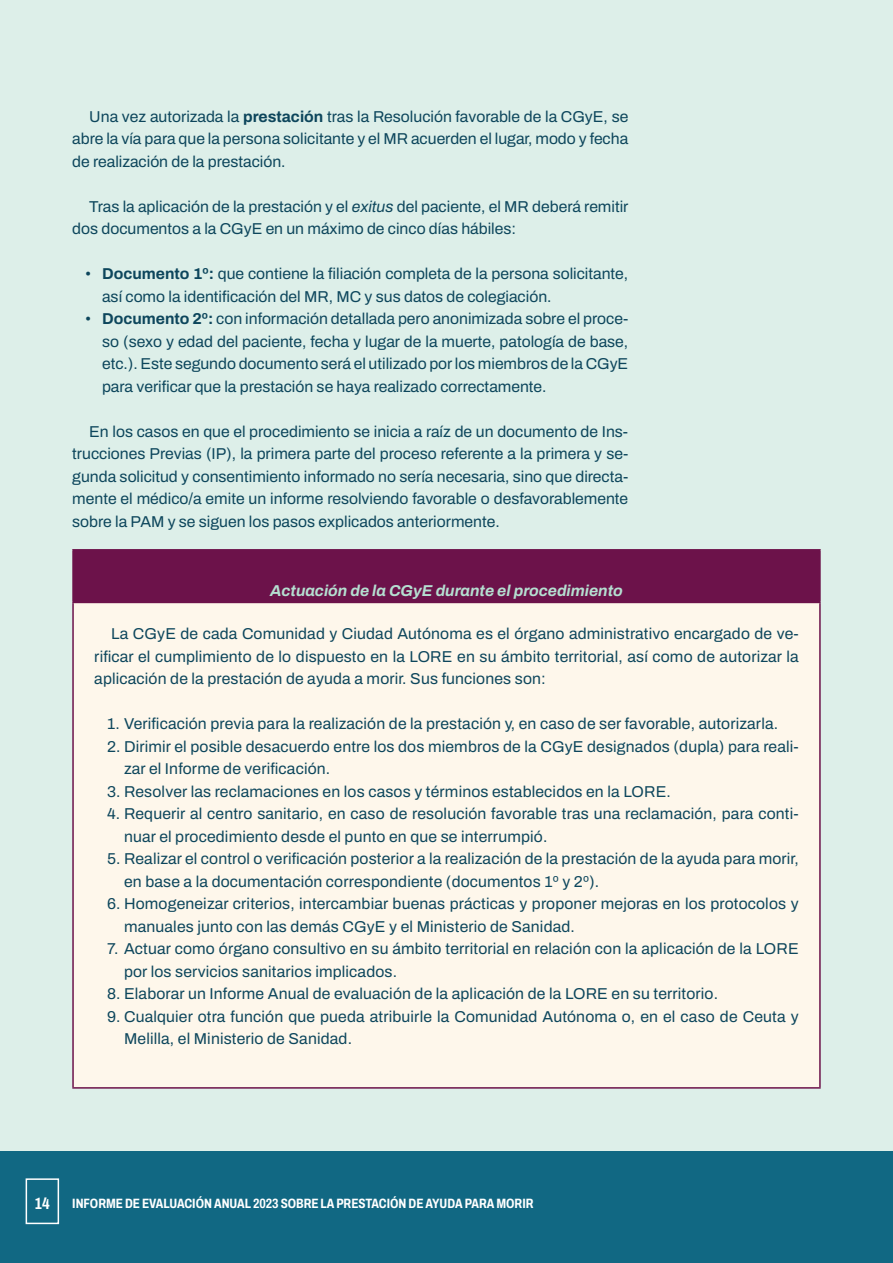
<style>
.page{position:relative;width:893px;height:1263px;background:#ddefe9}
.page>*{position:absolute;margin:0;border:0;box-sizing:border-box;transform-origin:0 0}
.t1{font:700 16.5px "Archivo Condensed";color:#fff}
.t2{font:15.75px/22.5px "Archivo";letter-spacing:.01em;color:#0d465c}
.t3{font:italic 700 15.75px "Archivo";color:#b5dfd1}
.t4{font:700 13.5px "Archivo Condensed";color:#fff}
.s1{font-weight:700}
.s2{font-style:italic}
</style>
<div class="page">
<div style="left:0;top:1151px;width:893px;height:112px;background:#116883"></div>
<svg style="left:27px;top:1224px;width:31px;height:1px"></svg>
<div style="left:26px;top:1178px;width:33px;height:46px;border:2px solid #fff"></div>
<div style="left:73px;top:550px;width:747px;height:52px;background:#6c124a"></div>
<div style="left:73px;top:602px;width:747px;height:486px;background:#fef7eb"></div>
<hr style="left:72px;top:549px;width:749px;height:2px;background:#6c124a">
<hr style="left:72px;top:551px;width:2px;height:51px;background:#6c124a">
<hr style="left:819px;top:551px;width:2px;height:51px;background:#6c124a">
<hr style="left:72px;top:602px;width:749px;height:1px;background:#6c124a">
<hr style="left:72px;top:603px;width:2px;height:484px;background:#6c124a">
<hr style="left:819px;top:603px;width:2px;height:484px;background:#6c124a">
<hr style="left:72px;top:1087px;width:749px;height:2px;background:#6c124a">
<p class="t2" style="left:72px;top:105px;width:557px;text-align:justify;text-indent:17px">Una vez autorizada la <span class="s1">prestación</span> tras la Resolución favorable de la CGyE, se abre la vía para que la persona solicitante y el MR acuerden el lugar, modo y fecha de realización de la prestación.</p>
<p class="t2" style="left:72px;top:195px;width:558px;text-indent:17px">Tras la aplicación de la prestación y el <span class="s2">exitus</span> del paciente, el MR deberá remitir dos documentos a la CGyE en un máximo de cinco días hábiles:</p>
<p class="t2" style="left:102px;top:262px;width:528px;text-indent:-17px">• <span class="s1">Documento 1º:</span> que contiene la filiación completa de la persona solicitante, así como la identificación del MR, MC y sus datos de colegiación.</p>
<p class="t2" style="left:102px;top:307px;width:528px;text-align:justify;text-indent:-17px">• <span class="s1">Documento 2º:</span> con información detallada pero anonimizada sobre el proce&shy;so (sexo y edad del paciente, fecha y lugar de la muerte, patología de base, etc.). Este segundo documento será el utilizado por los miembros de la CGyE para verificar que la prestación se haya realizado correctamente.</p>
<p class="t2" style="left:72px;top:420px;width:557px;text-align:justify;text-indent:17px">En los casos en que el procedimiento se inicia a raíz de un documento de Ins&shy;trucciones Previas (IP), la primera parte del proceso referente a la primera y se&shy;gunda solicitud y consentimiento informado no sería necesaria, sino que directa&shy;mente el médico/a emite un informe resolviendo favorable o desfavorablemente sobre la PAM y se siguen los pasos explicados anteriormente.</p>
<p class="t3" style="left:270px;top:579px;width:354px">Actuación de la CGyE durante el procedimiento</p>
<p class="t2" style="left:94px;top:622px;width:706px;text-align:justify;text-indent:17px">La CGyE de cada Comunidad y Ciudad Autónoma es el órgano administrativo encargado de ve&shy;rificar el cumplimiento de lo dispuesto en la LORE en su ámbito territorial, así como de autorizar la aplicación de la prestación de ayuda a morir. Sus funciones son:</p>
<p class="t2" style="left:107px;top:712px;width:673px">1. Verificación previa para la realización de la prestación y, en caso de ser favorable, autorizarla.</p>
<p class="t2" style="left:124px;top:735px;width:676px;text-indent:-17px">2. Dirimir el posible desacuerdo entre los dos miembros de la CGyE designados (dupla) para reali&shy;zar el Informe de verificación.</p>
<p class="t2" style="left:107px;top:780px;width:565px">3. Resolver las reclamaciones en los casos y términos establecidos en la LORE.</p>
<p class="t2" style="left:124px;top:802px;width:676px;text-indent:-17px">4. Requerir al centro sanitario, en caso de resolución favorable tras una reclamación, para conti&shy;nuar el procedimiento desde el punto en que se interrumpió.</p>
<p class="t2" style="left:124px;top:847px;width:676px;text-indent:-17px">5. Realizar el control o verificación posterior a la realización de la prestación de la ayuda para morir, en base a la documentación correspondiente (documentos 1º y 2º).</p>
<p class="t2" style="left:124px;top:892px;width:676px;text-indent:-17px">6. Homogeneizar criterios, intercambiar buenas prácticas y proponer mejoras en los protocolos y manuales junto con las demás CGyE y el Ministerio de Sanidad.</p>
<p class="t2" style="left:124px;top:937px;width:676px;text-indent:-17px">7. Actuar como órgano consultivo en su ámbito territorial en relación con la aplicación de la LORE por los servicios sanitarios implicados.</p>
<p class="t2" style="left:107px;top:982px;width:613px">8. Elaborar un Informe Anual de evaluación de la aplicación de la LORE en su territorio.</p>
<p class="t2" style="left:124px;top:1005px;width:676px;text-indent:-17px">9. Cualquier otra función que pueda atribuirle la Comunidad Autónoma o, en el caso de Ceuta y<br>Melilla, el Ministerio de Sanidad.</p>
<p class="t1" style="left:35px;top:1190px;width:16px">14</p>
<p class="t4" style="left:72px;top:1193px;width:463px">INFORME DE EVALUACIÓN ANUAL 2023 SOBRE LA PRESTACIÓN DE AYUDA PARA MORIR</p>
</div>
